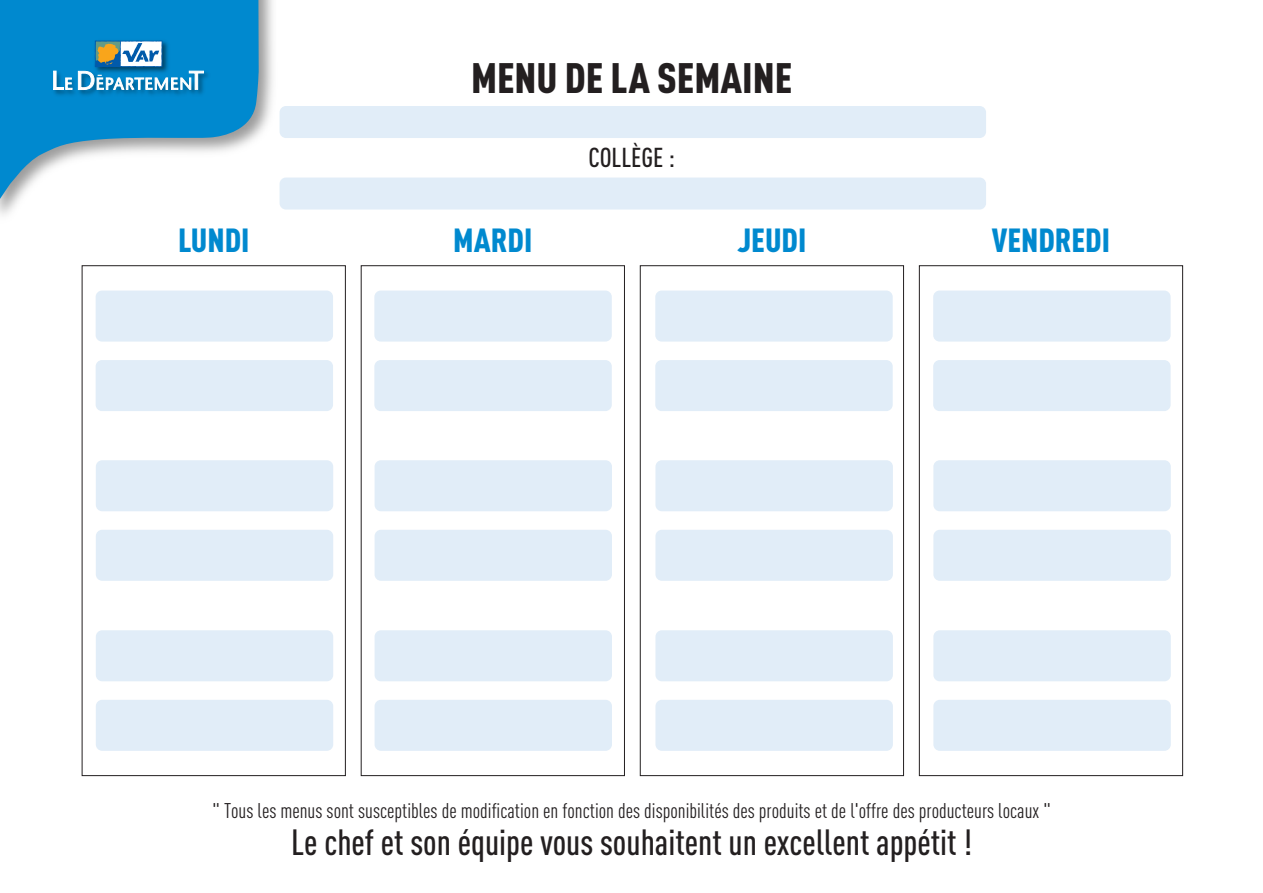
<style>
.page{position:relative;width:1263px;height:893px;background:#fff}
.page>*{position:absolute;margin:0;border:0;box-sizing:border-box;transform-origin:0 0}
.t1{font:900 42px "DIN Cond";color:#231f20}
.t2{font:500 36px "DIN Cond";color:#231f20}
.t3{font:900 33px "DIN Cond";color:#0089cf}
.t4{font:500 27px "DIN Cond";color:#231f20}
.t5{font:21px "DIN Cond";color:#231f20}
</style>
<div class="page">
<img style="left:0;top:0;width:280px;height:215px">
<svg style="left:0;top:0;width:259px;height:207px"></svg>
<img style="left:0;top:12px;width:270px;height:113px">
<svg style="left:53px;top:71px;width:19px;height:19px"></svg>
<svg style="left:78px;top:40px;width:126px;height:50px"></svg>
<div style="left:82px;top:266px;width:264px;height:510px;border:1px solid #231f20"></div>
<div style="left:361px;top:266px;width:264px;height:510px;border:1px solid #231f20"></div>
<div style="left:640px;top:266px;width:264px;height:510px;border:1px solid #231f20"></div>
<div style="left:919px;top:266px;width:264px;height:510px;border:1px solid #231f20"></div>
<div style="left:96px;top:291px;width:237px;height:51px;background:#e1edf8;border-radius:6px"></div>
<div style="left:96px;top:360px;width:237px;height:51px;background:#e1edf8;border-radius:6px"></div>
<div style="left:96px;top:460px;width:237px;height:51px;background:#e1edf8;border-radius:6px"></div>
<div style="left:96px;top:530px;width:237px;height:51px;background:#e1edf8;border-radius:6px"></div>
<div style="left:96px;top:630px;width:237px;height:51px;background:#e1edf8;border-radius:6px"></div>
<div style="left:96px;top:700px;width:237px;height:51px;background:#e1edf8;border-radius:6px"></div>
<div style="left:374px;top:291px;width:238px;height:51px;background:#e1edf8;border-radius:6px"></div>
<div style="left:374px;top:360px;width:238px;height:51px;background:#e1edf8;border-radius:6px"></div>
<div style="left:375px;top:460px;width:237px;height:51px;background:#e1edf8;border-radius:6px"></div>
<div style="left:375px;top:530px;width:237px;height:51px;background:#e1edf8;border-radius:6px"></div>
<div style="left:375px;top:630px;width:237px;height:51px;background:#e1edf8;border-radius:6px"></div>
<div style="left:375px;top:700px;width:237px;height:51px;background:#e1edf8;border-radius:6px"></div>
<div style="left:655px;top:291px;width:238px;height:51px;background:#e1edf8;border-radius:6px"></div>
<div style="left:655px;top:360px;width:238px;height:51px;background:#e1edf8;border-radius:6px"></div>
<div style="left:655px;top:460px;width:238px;height:51px;background:#e1edf8;border-radius:6px"></div>
<div style="left:655px;top:530px;width:238px;height:51px;background:#e1edf8;border-radius:6px"></div>
<div style="left:655px;top:630px;width:238px;height:51px;background:#e1edf8;border-radius:6px"></div>
<div style="left:655px;top:700px;width:238px;height:51px;background:#e1edf8;border-radius:6px"></div>
<div style="left:933px;top:291px;width:237px;height:51px;background:#e1edf8;border-radius:6px"></div>
<div style="left:933px;top:360px;width:237px;height:51px;background:#e1edf8;border-radius:6px"></div>
<div style="left:933px;top:460px;width:238px;height:51px;background:#e1edf8;border-radius:6px"></div>
<div style="left:933px;top:530px;width:238px;height:51px;background:#e1edf8;border-radius:6px"></div>
<div style="left:933px;top:630px;width:238px;height:51px;background:#e1edf8;border-radius:6px"></div>
<div style="left:933px;top:700px;width:238px;height:51px;background:#e1edf8;border-radius:6px"></div>
<div style="left:280px;top:106px;width:706px;height:32px;background:#e1edf8;border-radius:6px"></div>
<div style="left:280px;top:178px;width:706px;height:32px;background:#e1edf8;border-radius:6px"></div>
<h1 class="t1" style="left:471px;top:63px;width:323px">MENU DE LA SEMAINE</h1>
<p class="t4" style="left:588px;top:148px;width:88px">COLLÈGE :</p>
<h3 class="t3" style="left:178px;top:228px;width:73px">LUNDI</h3>
<h3 class="t3" style="left:453px;top:228px;width:81px">MARDI</h3>
<h3 class="t3" style="left:737px;top:228px;width:70px">JEUDI</h3>
<h3 class="t3" style="left:992px;top:228px;width:120px">VENDREDI</h3>
<p class="t5" style="left:213px;top:803px;width:840px">" Tous les menus sont susceptibles de modification en fonction des disponibilités des produits et de l'offre des producteurs locaux "</p>
<h2 class="t2" style="left:291px;top:829px;width:682px">Le chef et son équipe vous souhaitent un excellent appétit !</h2>
</div>
